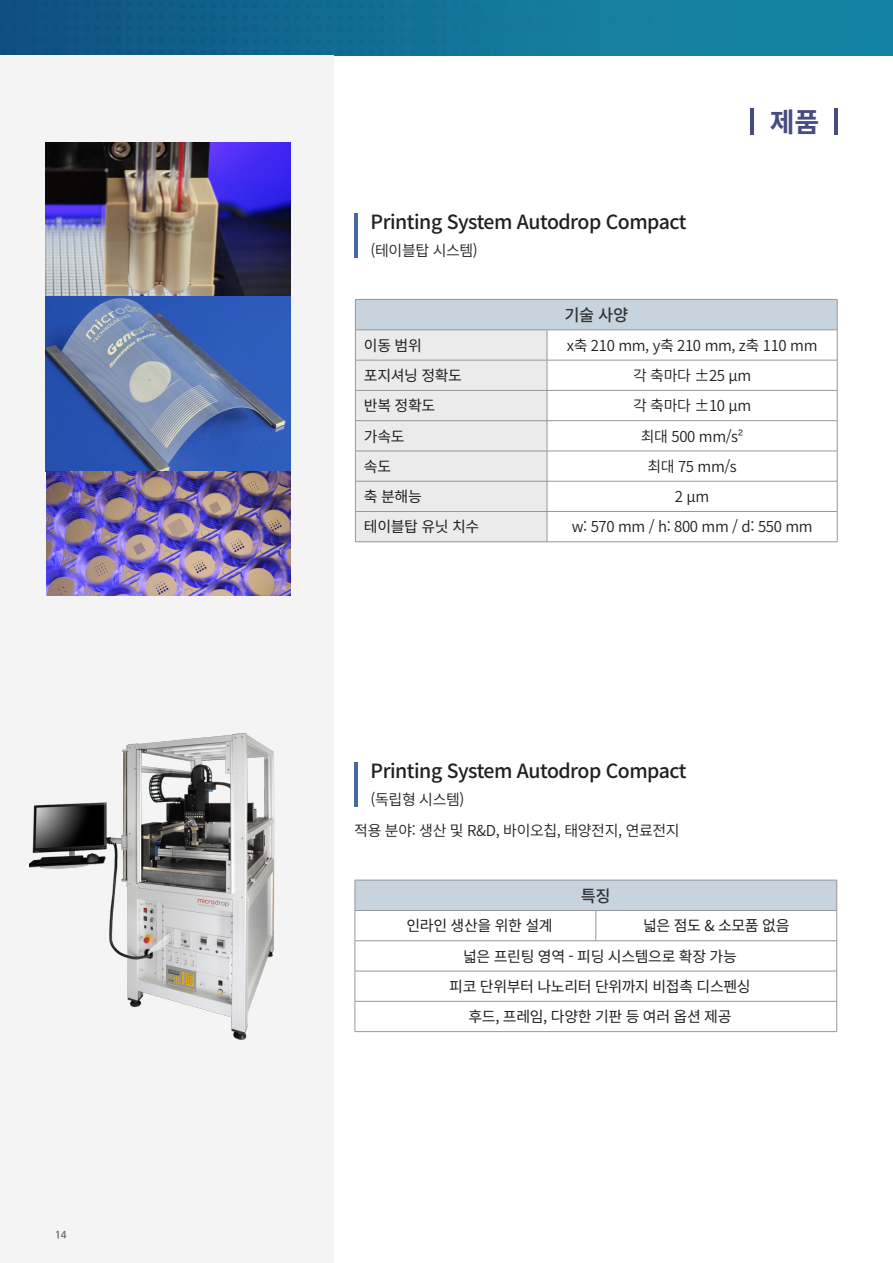
<style>
.page{position:relative;width:893px;height:1263px;background:#fff}
.page>*{position:absolute;margin:0;border:0;box-sizing:border-box;transform-origin:0 0}
.t1{font:700 27px "Noto Sans CJ Kkr";color:#2f3570}
.t2{font:500 19.5px "Noto Sans CJ Kkr";letter-spacing:-.025em;color:#231f20}
.t3{font:500 16.5px "Noto Sans CJ Kkr";color:#333334}
.t4{font:600 15px "Noto Sans CJ Kkr";letter-spacing:-.025em;color:#231f20}
.t5{font:15px "Noto Sans CJ Kkr";letter-spacing:-.025em;color:#231f20}
.t6{font:700 9.75px "Nanum Barun Gothic";color:#67696b}
.s1{font-family:"YDVYGO32";font-weight:400}
</style>
<div class="page">
<div style="left:573px;top:0;width:320px;height:55px;background:#1482a0"></div>
<svg style="left:0;top:0;width:573px;height:55px;background:#11658e"></svg>
<hr style="left:354px;top:213px;width:4px;height:45px;background:#466a9f">
<div style="left:0;top:55px;width:334px;height:1208px;background:#f5f4f5"></div>
<hr style="left:834px;top:108px;width:3px;height:27px;background:#2f3570">
<hr style="left:750px;top:108px;width:4px;height:27px;background:#464b80">
<img style="left:46px;top:143px;width:245px;height:452px">
<img style="left:47px;top:471px;width:244px;height:124px">
<div style="left:355px;top:299px;width:482px;height:31px;background:#c8d4dd"></div>
<div style="left:355px;top:511px;width:192px;height:31px;background:#ebebec"></div>
<hr style="left:355px;top:299px;width:192px;height:1px;background:#95979a">
<hr style="left:355px;top:300px;width:1px;height:30px;background:#95979a">
<hr style="left:547px;top:299px;width:290px;height:1px;background:#95979a">
<hr style="left:837px;top:300px;width:1px;height:30px;background:#95979a">
<hr style="left:547px;top:330px;width:290px;height:1px;background:#95979a">
<hr style="left:837px;top:330px;width:1px;height:30px;background:#95979a">
<hr style="left:547px;top:360px;width:290px;height:1px;background:#95979a">
<hr style="left:837px;top:360px;width:1px;height:30px;background:#95979a">
<hr style="left:547px;top:390px;width:290px;height:1px;background:#95979a">
<div style="left:355px;top:330px;width:193px;height:181px;background:#ebebec"></div>
<svg style="left:837px;top:391px;width:1px;height:29px"></svg>
<hr style="left:355px;top:420px;width:192px;height:1px;background:#95979a">
<hr style="left:355px;top:421px;width:1px;height:30px;background:#95979a">
<hr style="left:547px;top:420px;width:290px;height:1px;background:#95979a">
<hr style="left:547px;top:421px;width:1px;height:30px;background:#95979a">
<hr style="left:837px;top:421px;width:1px;height:30px;background:#95979a">
<hr style="left:355px;top:451px;width:192px;height:1px;background:#95979a">
<hr style="left:355px;top:451px;width:1px;height:30px;background:#95979a">
<hr style="left:547px;top:451px;width:290px;height:1px;background:#95979a">
<hr style="left:547px;top:451px;width:1px;height:30px;background:#95979a">
<hr style="left:837px;top:451px;width:1px;height:30px;background:#95979a">
<hr style="left:355px;top:481px;width:192px;height:1px;background:#95979a">
<hr style="left:355px;top:481px;width:1px;height:30px;background:#95979a">
<hr style="left:547px;top:481px;width:290px;height:1px;background:#95979a">
<hr style="left:547px;top:481px;width:1px;height:30px;background:#95979a">
<hr style="left:837px;top:481px;width:1px;height:30px;background:#95979a">
<hr style="left:355px;top:511px;width:192px;height:1px;background:#95979a">
<hr style="left:355px;top:512px;width:1px;height:30px;background:#95979a">
<hr style="left:547px;top:511px;width:290px;height:1px;background:#95979a">
<hr style="left:547px;top:512px;width:1px;height:30px;background:#95979a">
<hr style="left:837px;top:512px;width:1px;height:30px;background:#95979a">
<hr style="left:355px;top:541px;width:192px;height:1px;background:#95979a">
<hr style="left:547px;top:541px;width:290px;height:1px;background:#95979a">
<div style="left:355px;top:880px;width:482px;height:30px;background:#c8d4dd"></div>
<svg style="left:356px;top:911px;width:480px;height:90px"></svg>
<hr style="left:355px;top:880px;width:241px;height:1px;background:#95979a">
<hr style="left:355px;top:880px;width:1px;height:30px;background:#95979a">
<hr style="left:596px;top:880px;width:241px;height:1px;background:#95979a">
<hr style="left:836px;top:880px;width:1px;height:30px;background:#95979a">
<hr style="left:355px;top:910px;width:241px;height:1px;background:#95979a">
<hr style="left:355px;top:911px;width:1px;height:30px;background:#95979a">
<hr style="left:596px;top:910px;width:241px;height:1px;background:#95979a">
<hr style="left:596px;top:911px;width:1px;height:30px;background:#95979a">
<hr style="left:836px;top:911px;width:1px;height:30px;background:#95979a">
<hr style="left:355px;top:940px;width:241px;height:1px;background:#95979a">
<hr style="left:355px;top:941px;width:1px;height:30px;background:#95979a">
<hr style="left:596px;top:940px;width:241px;height:1px;background:#95979a">
<hr style="left:836px;top:941px;width:1px;height:30px;background:#95979a">
<hr style="left:355px;top:971px;width:241px;height:1px;background:#95979a">
<hr style="left:355px;top:971px;width:1px;height:30px;background:#95979a">
<hr style="left:596px;top:971px;width:241px;height:1px;background:#95979a">
<hr style="left:836px;top:971px;width:1px;height:30px;background:#95979a">
<hr style="left:355px;top:1001px;width:241px;height:1px;background:#95979a">
<hr style="left:355px;top:1001px;width:1px;height:30px;background:#95979a">
<hr style="left:596px;top:1001px;width:241px;height:1px;background:#95979a">
<hr style="left:836px;top:1001px;width:1px;height:30px;background:#95979a">
<hr style="left:355px;top:1031px;width:241px;height:1px;background:#95979a">
<hr style="left:596px;top:1031px;width:241px;height:1px;background:#95979a">
<img style="left:29px;top:733px;width:246px;height:307px">
<hr style="left:354px;top:762px;width:4px;height:45px;background:#466a9f">
<p class="t6" style="left:55px;top:1230px;width:13px">14</p>
<p class="t2" style="left:371px;top:211px;width:318px">Printing System Autodrop Compact</p>
<p class="t4" style="left:371px;top:242px;width:109px">(테이블탑 시스템)</p>
<p class="t3" style="left:564px;top:306px;width:65px">기술 사양</p>
<h1 class="t1" style="left:770px;top:107px;width:51px">제품</h1>
<p class="t5" style="left:364px;top:337px;width:59px">이동 범위</p>
<p class="t4" style="left:567px;top:337px;width:252px">x축 210 mm, y축 210 mm, z축 110 mm</p>
<p class="t5" style="left:364px;top:367px;width:100px">포지셔닝 정확도</p>
<p class="t4" style="left:633px;top:367px;width:120px">각 축마다 ±25 μm</p>
<p class="t5" style="left:364px;top:397px;width:73px">반복 정확도</p>
<p class="t4" style="left:633px;top:397px;width:120px">각 축마다 ±10 μm</p>
<p class="t5" style="left:364px;top:428px;width:42px">가속도</p>
<p class="t4" style="left:641px;top:428px;width:104px">최대 500 mm/s<span class="s1">²</span></p>
<p class="t5" style="left:364px;top:458px;width:29px">속도</p>
<p class="t4" style="left:647px;top:458px;width:91px">최대 75 mm/s</p>
<p class="t5" style="left:364px;top:488px;width:59px">축 분해능</p>
<p class="t4" style="left:675px;top:488px;width:36px">2 μm</p>
<p class="t5" style="left:364px;top:518px;width:117px">테이블탑 유닛 치수</p>
<p class="t4" style="left:572px;top:518px;width:242px">w: 570 mm / h: 800 mm / d: 550 mm</p>
<p class="t2" style="left:371px;top:760px;width:318px">Printing System Autodrop Compact</p>
<p class="t4" style="left:371px;top:791px;width:95px">(독립형 시스템)</p>
<p class="t4" style="left:354px;top:822px;width:327px">적용 분야: 생산 및 R&amp;D, 바이오칩, 태양전지, 연료전지</p>
<p class="t3" style="left:581px;top:886px;width:31px">특징</p>
<p class="t5" style="left:406px;top:917px;width:148px">인라인 생산을 위한 설계</p>
<p class="t5" style="left:643px;top:917px;width:148px">넓은 점도 &amp; 소모품 없음</p>
<p class="t5" style="left:463px;top:948px;width:275px">넓은 프린팅 영역 - 피딩 시스템으로 확장 가능</p>
<p class="t5" style="left:449px;top:978px;width:303px">피코 단위부터 나노리터 단위까지 비접촉 디스펜싱</p>
<p class="t5" style="left:468px;top:1008px;width:264px">후드, 프레임, 다양한 기판 등 여러 옵션 제공</p>
</div>
